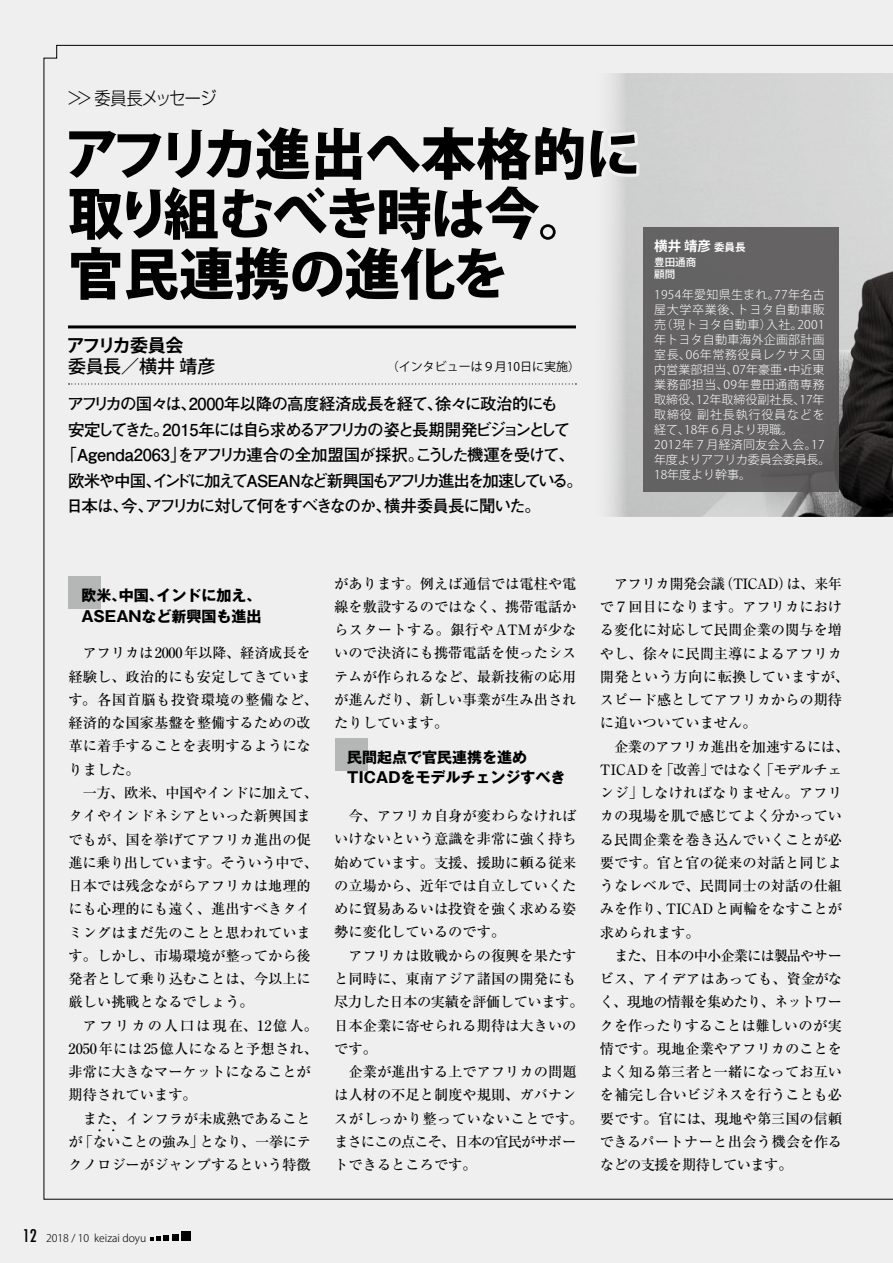
<style>
.page{position:relative;width:893px;height:1263px;background:#efefef}
.page>*{position:absolute;margin:0;border:0;box-sizing:border-box;transform-origin:0 0}
.t1{font:800 55.5px/60px "Koz Go Pro";letter-spacing:-.02em;color:#000}
.t2{font:300 18px "Shin Go Pro";letter-spacing:-.035em;color:#000;scale:.9 1}
.t3{font:500 18px "Koz Go Pro";letter-spacing:-.01em;color:#000}
.t4{font:700 18px "Koz Go Pro";letter-spacing:-.085em;color:#000}
.t5{font:700 16.5px "Futo Go B101 Pro";letter-spacing:-.03em;color:#000}
.t6{font:700 16.5px "Futo Go B101 Pro";letter-spacing:-.12em;color:#000}
.t7{font:700 16.5px "Futo Go B101 Pro";letter-spacing:-.13em;color:#000}
.t8{font:700 16.5px "Futo Go B101 Pro";letter-spacing:-.05em;color:#000}
.t9{font:700 16.5px "Futo Go B101 Pro";letter-spacing:-.085em;color:#000}
.t10{font:700 15px/21.3px "Gothic MB101 Pr 5";color:#000}
.t11{font:500 14.25px/23.2px "Ryumin Pro";color:#000}
.t12{font:700 13.5px "Koz Go Pro";color:#fff}
.t13{font:300 12px/15px "Koz Go Pro";letter-spacing:.025em;color:#fff}
.t14{font:12px "Koz Go Pro";color:#000}
.t15{font:300 10.5px "Koz Go Pro";color:#000}
.t16{font:500 10.5px/12px "Koz Go Pro";color:#fff}
.t17{font:500 7.2px "Ryumin Pro";color:#000}
.s1{font-size:10.5px}
.s2{font-family:"Futura";font-weight:500;font-stretch:condensed;font-size:16.95px}
</style>
<div class="page">
<svg style="left:151px;top:1235px;width:18px;height:6px"></svg>
<div style="left:172px;top:1234px;width:7px;height:7px;background:#000"></div>
<div style="left:182px;top:1232px;width:9px;height:9px;background:#000"></div>
<div style="left:68px;top:576px;width:32px;height:32px;background:#b5b6b6"></div>
<div style="left:335px;top:739px;width:32px;height:32px;background:#b5b6b6"></div>
<img style="left:608px;top:74px;width:285px;height:442px">
<hr style="left:68px;top:325px;width:508px;height:3px;background:#000">
<svg style="left:69px;top:383px;width:507px;height:1px"></svg>
<svg style="left:56px;top:44px;width:588px;height:264px"></svg>
<div style="left:643px;top:227px;width:195px;height:265px;background:#646262"></div>
<p class="t2" style="left:68px;top:84px;width:167px">&gt;&gt; 委員長メッセージ</p>
<h1 class="t1" style="left:64px;top:128px;width:578px">アフリカ進出へ本格的に取り組むべき時は今。官民連携の進化を</h1>
<p class="t4" style="left:67px;top:334px;width:118px">アフリカ委員会</p>
<p class="t3" style="left:68px;top:355px;width:149px">委員長／横井 靖彦</p>
<p class="t14" style="left:387px;top:358px;width:195px">（インタビューは９月10日に実施）</p>
<p class="t8" style="left:67px;top:391px;width:492px">アフリカの国々は、2000年以降の高度経済成長を経て、徐々に政治的にも</p>
<p class="t7" style="left:68px;top:416px;width:504px">安定してきた。2015年には自ら求めるアフリカの姿と長期開発ビジョンとして</p>
<p class="t5" style="left:60px;top:442px;width:516px">「Agenda2063」をアフリカ連合の全加盟国が採択。こうした機運を受けて、</p>
<p class="t6" style="left:68px;top:467px;width:516px">欧米や中国、インドに加えてASEANなど新興国もアフリカ進出を加速している。</p>
<p class="t9" style="left:67px;top:493px;width:476px">日本は、今、アフリカに対して何をすべきなのか、横井委員長に聞いた。</p>
<p class="t12" style="left:654px;top:237px;width:93px">横井 靖彦 <span class="s1">委員長</span></p>
<p class="t16" style="left:654px;top:257px;width:43px">豊田通商顧問</p>
<p class="t13" style="left:654px;top:287px;width:178px">1954年愛知県生まれ。77年名古屋大学卒業後、トヨタ自動車販売（現トヨタ自動車）入社。2001年トヨタ自動車海外企画部計画室長、06年常務役員レクサス国内営業部担当、07年豪亜・中近東業務部担当、09年豊田通商専務取締役、12年取締役副社長、17年取締役 副社長執行役員などを経て、18年６月より現職。<br>2012年７月経済同友会入会。17年度よりアフリカ委員会委員長。<br>18年度より幹事。</p>
<p class="t10" style="left:81px;top:583px;width:182px">欧米、中国、インドに加え、<br>ASEANなど新興国も進出</p>
<p class="t11" style="left:69px;top:640px;width:251px;text-indent:14px">アフリカは 2000年以降、経済成長を経験し、政治的にも安定してきています。各国首脳も投資環境の整備など、経済的な国家基盤を整備するための改革に着手することを表明するようになりました。</p>
<p class="t11" style="left:69px;top:780px;width:251px;text-indent:14px">一方、欧米、中国やインドに加えて、タイやインドネシアといった新興国までもが、国を挙げてアフリカ進出の促進に乗り出しています。そういう中で、日本では残念ながらアフリカは地理的にも心理的にも遠く、進出すべきタイミングはまだ先のことと思われています。しかし、市場環境が整ってから後発者として乗り込むことは、今以上に厳しい挑戦となるでしょう。</p>
<p class="t11" style="left:69px;top:1012px;width:251px;text-indent:14px">アフリカの人口は現在、12億人。<br>2050年には 25億人になると予想され、非常に大きなマーケットになることが期待されています。</p>
<p class="t11" style="left:69px;top:1106px;width:244px;text-align:right">また、インフラが未成熟であることが「ないことの強み」となり、一挙にテ</p>
<p class="t17" style="left:96px;top:1125px;width:22px">・ ・</p>
<p class="t11" style="left:69px;top:1152px;width:244px">クノロジーがジャンプするという特徴</p>
<p class="t15" style="left:23px;top:1231px;width:125px"><span class="s2">12</span> 2018 / 10 keizai doyu</p>
<p class="t11" style="left:334px;top:571px;width:244px;text-align:justify">があります。例えば通信では電柱や電線を敷設するのではなく、携帯電話からスタートする。銀行やATMが少ないので決済にも携帯電話を使ったシステムが作られるなど、最新技術の応用が進んだり、新しい事業が生み出されたりしています。</p>
<p class="t10" style="left:347px;top:747px;width:220px;line-height:19.8px">民間起点で官民連携を進め<br>TICADをモデルチェンジすべき</p>
<p class="t11" style="left:334px;top:803px;width:244px;text-align:justify;text-indent:14px">今、アフリカ自身が変わらなければいけないという意識を非常に強く持ち始めています。支援、援助に頼る従来の立場から、近年では自立していくために貿易あるいは投資を強く求める姿勢に変化しているのです。</p>
<p class="t11" style="left:334px;top:943px;width:251px;text-indent:14px">アフリカは敗戦からの復興を果たすと同時に、東南アジア諸国の開発にも尽力した日本の実績を評価しています。日本企業に寄せられる期待は大きいのです。</p>
<p class="t11" style="left:334px;top:1059px;width:251px;text-indent:14px">企業が進出する上でアフリカの問題は人材の不足と制度や規則、ガバナンスがしっかり整っていないことです。まさにこの点こそ、日本の官民がサポートできるところです。</p>
<p class="t11" style="left:600px;top:571px;width:251px;text-indent:14px">アフリカ開発会議（TICAD）は、来年で７回目になります。アフリカにおける変化に対応して民間企業の関与を増やし、徐々に民間主導によるアフリカ開発という方向に転換していますが、スピード感としてアフリカからの期待に追いついていません。</p>
<p class="t11" style="left:600px;top:734px;width:251px;text-indent:14px">企業のアフリカ進出を加速するには、<br>TICAD を「改善」ではなく「モデルチェンジ」しなければなりません。アフリカの現場を肌で感じてよく分かっている民間企業を巻き込んでいくことが必要です。官と官の従来の対話と同じようなレベルで、民間同士の対話の仕組みを作り、TICADと両輪をなすことが求められます。</p>
<p class="t11" style="left:600px;top:943px;width:244px;text-align:justify;text-indent:14px">また、日本の中小企業には製品やサービス、アイデアはあっても、資金がなく、現地の情報を集めたり、ネットワークを作ったりすることは難しいのが実情です。現地企業やアフリカのことをよく知る第三者と一緒になってお互いを補完し合いビジネスを行うことも必要です。官には、現地や第三国の信頼できるパートナーと出会う機会を作るなどの支援を期待しています。</p>
</div>
